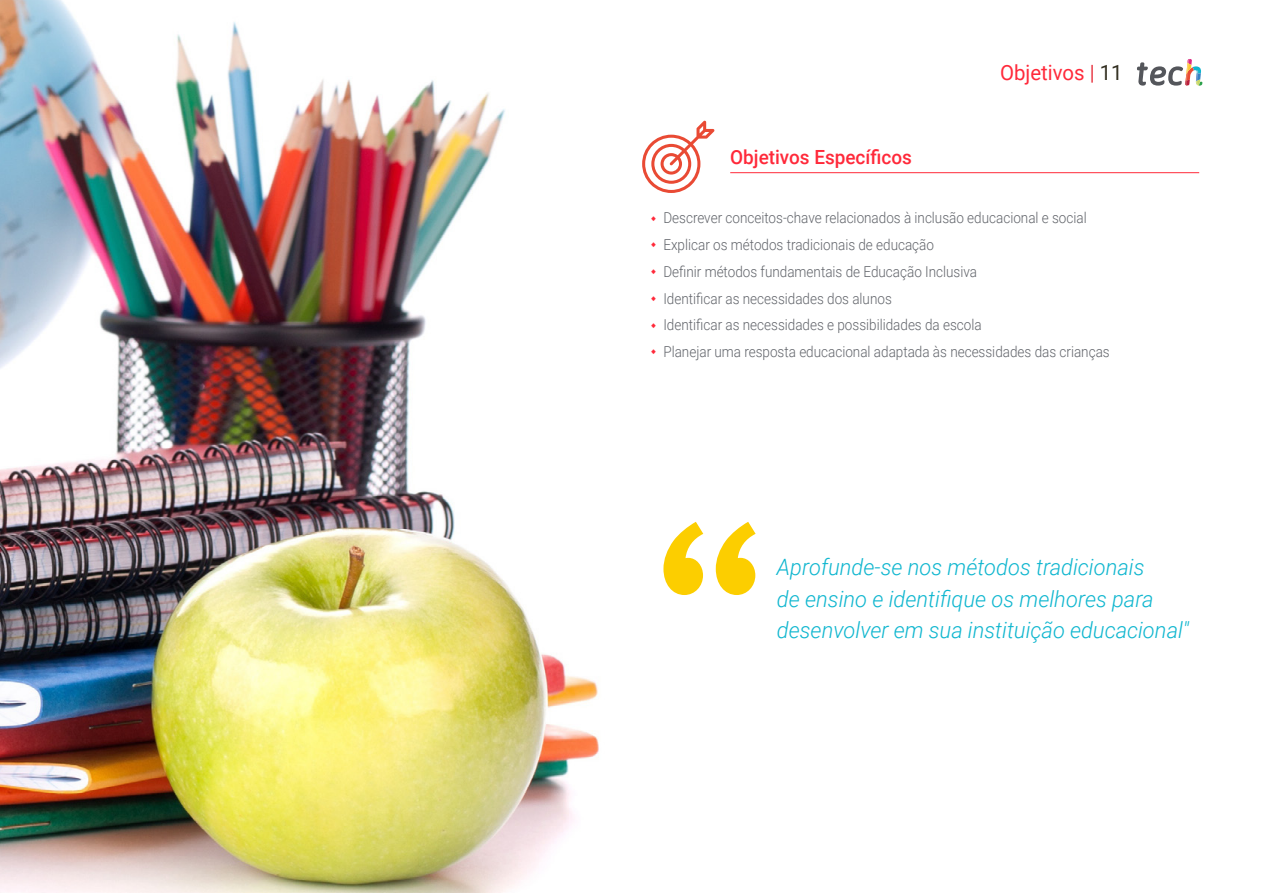
<style>
.page{position:relative;width:1263px;height:893px;background:#fff}
.page>*{position:absolute;margin:0;border:0;box-sizing:border-box;transform-origin:0 0}
.t1{font:italic 300 22.5px/31.5px "Roboto";color:#0fb6cf}
.t2{font:21px "Roboto";color:#ff293a}
.t3{font:500 19.5px "Roboto";color:#ff293a}
.t4{font:300 15px/26.7px "Roboto";color:#61646a;scale:.9 1}
.s1{color:#e73441}
.s2{color:#312e20}
</style>
<div class="page">
<hr style="left:730px;top:172px;width:469px;height:1px;background:#ff293a">
<svg style="left:642px;top:121px;width:72px;height:72px"></svg>
<img style="left:0;top:0;width:599px;height:893px">
<svg style="left:663px;top:522px;width:93px;height:73px"></svg>
<svg style="left:1137px;top:59px;width:65px;height:27px"></svg>
<h3 class="t3" style="left:730px;top:144px;width:183px">Objetivos Específicos</h3>
<h2 class="t2" style="left:1000px;top:57px;width:124px">Objetivos <span class="s1">|</span> <span class="s2">11</span></h2>
<p class="t4" style="left:663px;top:204px;width:497px">Descrever conceitos-chave relacionados à inclusão educacional e social Explicar os métodos tradicionais de educação<br>Definir métodos fundamentais de Educação Inclusiva<br>Identificar as necessidades dos alunos<br>Identificar as necessidades e possibilidades da escola<br>Planejar uma resposta educacional adaptada às necessidades das crianças</p>
<h1 class="t1" style="left:777px;top:551px;width:414px">Aprofunde-se nos métodos tradicionais<br>de ensino e identifique os melhores para desenvolver em sua instituição educacional"</h1>
</div>
